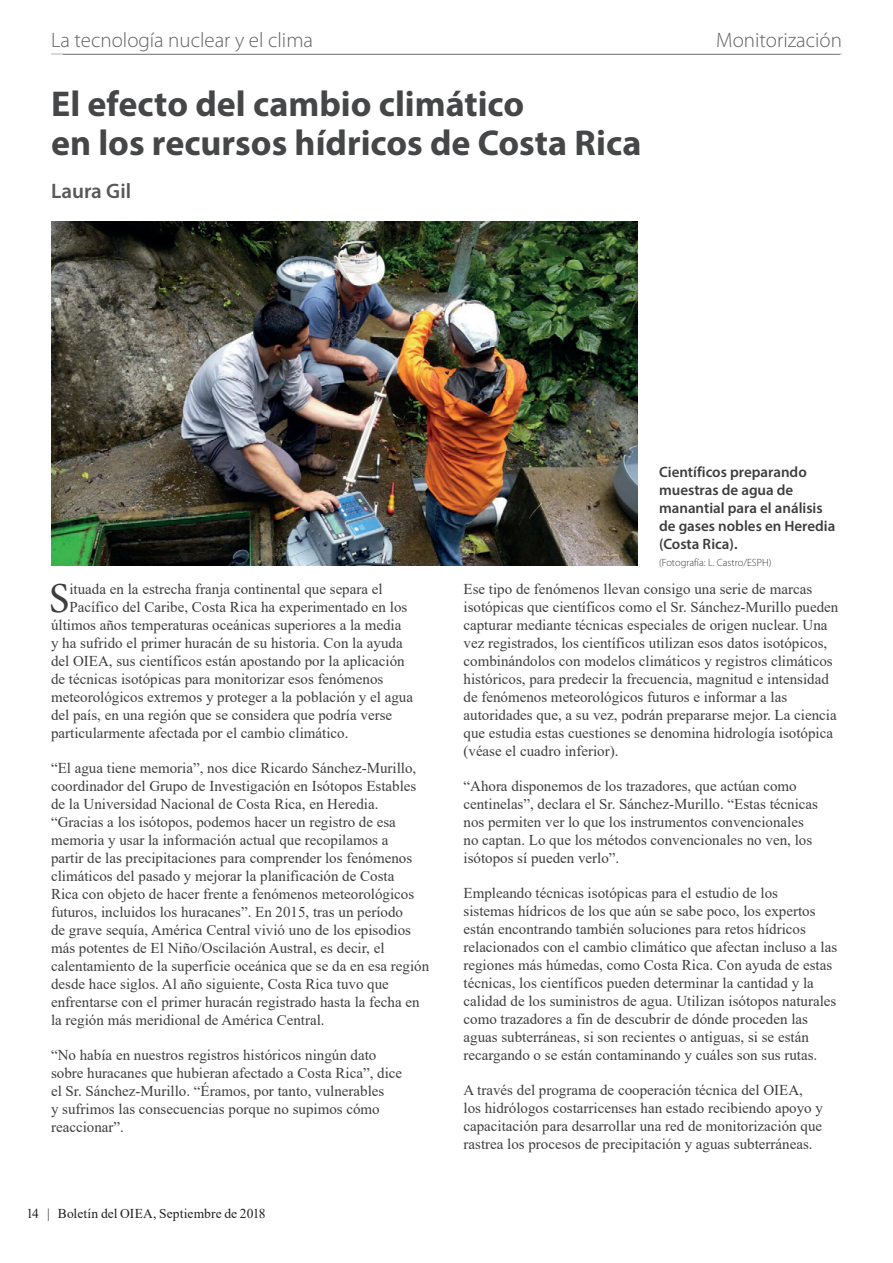
<style>
.page{position:relative;width:893px;height:1263px;background:#fff}
.page>*{position:absolute;margin:0;border:0;box-sizing:border-box;transform-origin:0 0}
.t1{font:42.75px "Minion Pro";color:#3e3e3f}
.t2{font:700 36px/39px "Myriad Pro";color:#454647}
.t3{font:300 21px "Myriad Pro";color:#636366}
.t4{font:600 21px "Myriad Pro";color:#57585a}
.t5{font:15px/18px "Times New Roman";color:#3e3e3f}
.t6{font:600 15px/18px "Myriad Pro";color:#3e3e3f}
.t7{font:13.5px "Times New Roman";letter-spacing:.005em;color:#231f20}
.t8{font:300 10.5px "Myriad Pro";color:#3e3e3f}
</style>
<div class="page">
<img style="left:51px;top:221px;width:587px;height:345px">
<svg style="left:51px;top:54px;width:13px;height:1px"></svg>
<hr style="left:64px;top:54px;width:776px;height:1px;background:#87898c">
<h3 class="t3" style="left:51px;top:27px;width:264px">La tecnología nuclear y el clima</h3>
<h3 class="t3" style="left:716px;top:27px;width:127px">Monitorización</h3>
<h2 class="t2" style="left:51px;top:83px;width:592px">El efecto del cambio climático<br>en los recursos hídricos de Costa Rica</h2>
<h3 class="t4" style="left:51px;top:177px;width:82px">Laura Gil</h3>
<h1 class="t1" style="left:49px;top:569px;width:22px">S</h1>
<p class="t5" style="left:69px;top:579px;width:315px">ituada en la estrecha franja continental que separa el</p>
<p class="t5" style="left:69px;top:597px;width:339px">Pacífico del Caribe, Costa Rica ha experimentado en los</p>
<p class="t5" style="left:51px;top:615px;width:352px">últimos años temperaturas oceánicas superiores a la media</p>
<p class="t5" style="left:51px;top:633px;width:353px">y ha sufrido el primer huracán de su historia. Con la ayuda</p>
<p class="t5" style="left:51px;top:651px;width:355px">del OIEA, sus científicos están apostando por la aplicación</p>
<p class="t5" style="left:51px;top:669px;width:334px">de técnicas isotópicas para monitorizar esos fenómenos</p>
<p class="t5" style="left:51px;top:687px;width:364px">meteorológicos extremos y proteger a la población y el agua</p>
<p class="t5" style="left:51px;top:705px;width:343px">del país, en una región que se considera que podría verse</p>
<p class="t5" style="left:51px;top:723px;width:299px">particularmente afectada por el cambio climático.</p>
<p class="t5" style="left:51px;top:758px;width:380px">“El agua tiene memoria”, nos dice Ricardo Sánchez-Murillo, coordinador del Grupo de Investigación en Isótopos Estables de la Universidad Nacional de Costa Rica, en Heredia. “Gracias a los isótopos, podemos hacer un registro de esa memoria y usar la información actual que recopilamos a<br>partir de las precipitaciones para comprender los fenómenos climáticos del pasado y mejorar la planificación de Costa<br>Rica con objeto de hacer frente a fenómenos meteorológicos futuros, incluidos los huracanes”. En 2015, tras un período<br>de grave sequía, América Central vivió uno de los episodios más potentes de El Niño/Oscilación Austral, es decir, el calentamiento de la superficie oceánica que se da en esa región desde hace siglos. Al año siguiente, Costa Rica tuvo que enfrentarse con el primer huracán registrado hasta la fecha en la región más meridional de América Central.</p>
<p class="t5" style="left:51px;top:1045px;width:353px">“No había en nuestros registros históricos ningún dato sobre huracanes que hubieran afectado a Costa Rica”, dice el Sr. Sánchez-Murillo. “Éramos, por tanto, vulnerables<br>y sufrimos las consecuencias porque no supimos cómo reaccionar”.</p>
<p class="t7" style="left:26px;top:1204px;width:241px">14 | Boletín del OIEA, Septiembre de 2018</p>
<p class="t6" style="left:659px;top:462px;width:178px">Científicos preparando muestras de agua de manantial para el análisis de gases nobles en Heredia (Costa Rica).</p>
<p class="t8" style="left:659px;top:556px;width:114px">(Fotografía: L. Castro/ESPH)</p>
<p class="t5" style="left:463px;top:579px;width:376px">Ese tipo de fenómenos llevan consigo una serie de marcas isotópicas que científicos como el Sr. Sánchez-Murillo pueden capturar mediante técnicas especiales de origen nuclear. Una vez registrados, los científicos utilizan esos datos isotópicos, combinándolos con modelos climáticos y registros climáticos históricos, para predecir la frecuencia, magnitud e intensidad de fenómenos meteorológicos futuros e informar a las autoridades que, a su vez, podrán prepararse mejor. La ciencia que estudia estas cuestiones se denomina hidrología isotópica (véase el cuadro inferior).</p>
<p class="t5" style="left:463px;top:776px;width:356px">“Ahora disponemos de los trazadores, que actúan como centinelas”, declara el Sr. Sánchez-Murillo. “Estas técnicas nos permiten ver lo que los instrumentos convencionales no captan. Lo que los métodos convencionales no ven, los isótopos sí pueden verlo”.</p>
<p class="t5" style="left:463px;top:883px;width:375px">Empleando técnicas isotópicas para el estudio de los<br>sistemas hídricos de los que aún se sabe poco, los expertos están encontrando también soluciones para retos hídricos relacionados con el cambio climático que afectan incluso a las regiones más húmedas, como Costa Rica. Con ayuda de estas técnicas, los científicos pueden determinar la cantidad y la calidad de los suministros de agua. Utilizan isótopos naturales como trazadores a fin de descubrir de dónde proceden las aguas subterráneas, si son recientes o antiguas, si se están recargando o se están contaminando y cuáles son sus rutas.</p>
<p class="t5" style="left:463px;top:1080px;width:361px">A través del programa de cooperación técnica del OIEA, los hidrólogos costarricenses han estado recibiendo apoyo y capacitación para desarrollar una red de monitorización que rastrea los procesos de precipitación y aguas subterráneas.</p>
</div>
